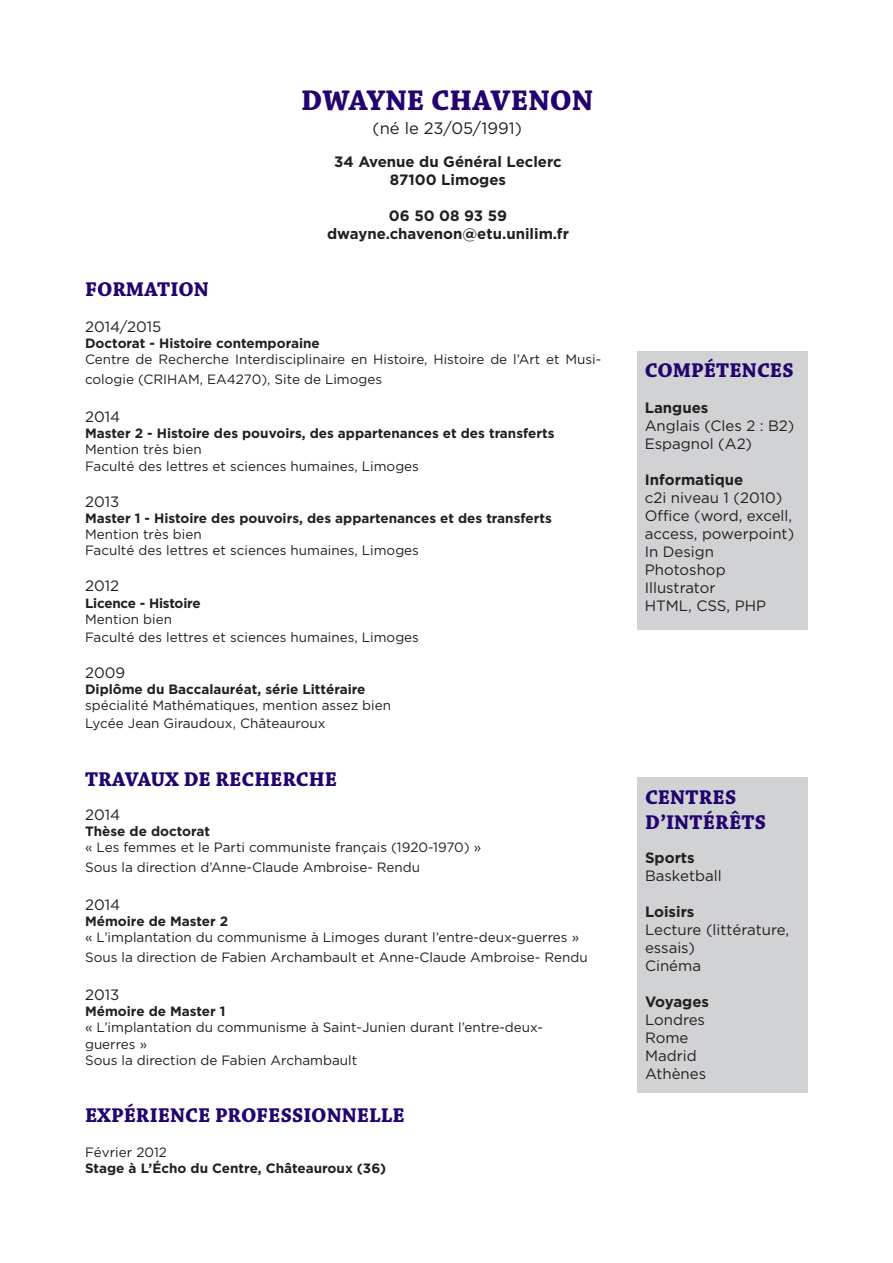
<style>
.page{position:relative;width:893px;height:1263px;background:#fff}
.page>*{position:absolute;margin:0;border:0;box-sizing:border-box;transform-origin:0 0}
.t1{font:700 30px "Chaparral Pro";color:#22036f}
.t2{font:700 21px/25.2px "Chaparral Pro";letter-spacing:.005em;color:#22036f}
.t3{font:16.5px "Gotham";color:#231f20}
.t4{font:15px/18px "Gotham";color:#231f20}
.t5{font:700 15px "Gotham";color:#231f20}
.t6{font:13.5px/19.8px "Gotham";color:#231f20}
.t7{font:700 13.5px "Gotham";color:#231f20}
</style>
<div class="page">
<div style="left:637px;top:777px;width:171px;height:316px;background:#d1d2d4"></div>
<div style="left:637px;top:351px;width:171px;height:279px;background:#d1d2d4"></div>
<p class="t1" style="left:301px;top:83px;width:294px">DWAYNE CHAVENON</p>
<p class="t3" style="left:373px;top:119px;width:151px">(né le 23/05/1991)</p>
<p class="t5" style="left:334px;top:153px;width:229px">34 Avenue du Général Leclerc</p>
<p class="t5" style="left:390px;top:171px;width:118px">87100 Limoges</p>
<p class="t5" style="left:389px;top:207px;width:120px">06 50 08 93 59</p>
<p class="t5" style="left:327px;top:225px;width:243px">dwayne.chavenon@etu.unilim.fr</p>
<p class="t2" style="left:85px;top:278px;width:125px">FORMATION</p>
<p class="t4" style="left:85px;top:318px;width:78px">2014/2015</p>
<p class="t7" style="left:85px;top:336px;width:236px">Doctorat - Histoire contemporaine</p>
<p class="t6" style="left:85px;top:350px;width:518px">Centre de Recherche Interdisciplinaire en Histoire, Histoire de l’Art et Musi&shy;cologie (CRIHAM, EA4270), Site de Limoges</p>
<p class="t4" style="left:85px;top:408px;width:37px">2014</p>
<p class="t7" style="left:85px;top:426px;width:471px">Master 2 - Histoire des pouvoirs, des appartenances et des transferts</p>
<p class="t6" style="left:85px;top:440px;width:118px">Mention très bien</p>
<p class="t6" style="left:85px;top:456px;width:335px">Faculté des lettres et sciences humaines, Limoges</p>
<p class="t4" style="left:85px;top:492px;width:36px">2013</p>
<p class="t7" style="left:85px;top:510px;width:468px">Master 1 - Histoire des pouvoirs, des appartenances et des transferts</p>
<p class="t6" style="left:85px;top:524px;width:118px">Mention très bien</p>
<p class="t6" style="left:85px;top:540px;width:335px">Faculté des lettres et sciences humaines, Limoges</p>
<p class="t4" style="left:85px;top:577px;width:35px">2012</p>
<p class="t7" style="left:85px;top:595px;width:117px">Licence - Histoire</p>
<p class="t6" style="left:85px;top:609px;width:88px">Mention bien</p>
<p class="t6" style="left:85px;top:627px;width:335px">Faculté des lettres et sciences humaines, Limoges</p>
<p class="t4" style="left:85px;top:663px;width:42px">2009</p>
<p class="t7" style="left:85px;top:681px;width:282px">Diplôme du Baccalauréat, série Littéraire</p>
<p class="t6" style="left:85px;top:695px;width:308px">spécialité Mathématiques, mention assez bien</p>
<p class="t6" style="left:85px;top:713px;width:242px">Lycée Jean Giraudoux, Châteauroux</p>
<p class="t2" style="left:85px;top:767px;width:254px">TRAVAUX DE RECHERCHE</p>
<p class="t4" style="left:85px;top:805px;width:37px">2014</p>
<p class="t7" style="left:85px;top:823px;width:126px">Thèse de doctorat</p>
<p class="t6" style="left:85px;top:837px;width:398px">« Les femmes et le Parti communiste français (1920-1970) »</p>
<p class="t6" style="left:85px;top:857px;width:337px">Sous la direction d’Anne-Claude Ambroise- Rendu</p>
<p class="t4" style="left:85px;top:895px;width:37px">2014</p>
<p class="t7" style="left:85px;top:913px;width:145px">Mémoire de Master 2</p>
<p class="t6" style="left:85px;top:927px;width:496px">« L’implantation du communisme à Limoges durant l’entre-deux-guerres »</p>
<p class="t6" style="left:85px;top:947px;width:504px">Sous la direction de Fabien Archambault et Anne-Claude Ambroise- Rendu</p>
<p class="t4" style="left:85px;top:985px;width:36px">2013</p>
<p class="t7" style="left:85px;top:1003px;width:142px">Mémoire de Master 1</p>
<p class="t6" style="left:85px;top:1019px;width:459px;line-height:16.2px">« L’implantation du communisme à Saint-Junien durant l’entre-deux&shy;guerres »</p>
<p class="t6" style="left:85px;top:1050px;width:274px">Sous la direction de Fabien Archambault</p>
<p class="t2" style="left:85px;top:1104px;width:321px">EXPÉRIENCE PROFESSIONNELLE</p>
<p class="t6" style="left:85px;top:1142px;width:83px">Février 2012</p>
<p class="t7" style="left:85px;top:1160px;width:303px">Stage à L’Écho du Centre, Châteauroux (36)</p>
<p class="t2" style="left:645px;top:359px;width:150px">COMPÉTENCES</p>
<p class="t5" style="left:645px;top:399px;width:65px">Langues</p>
<p class="t4" style="left:645px;top:417px;width:151px">Anglais (Cles 2 : B2)</p>
<p class="t4" style="left:645px;top:435px;width:109px">Espagnol (A2)</p>
<p class="t5" style="left:645px;top:471px;width:100px">Informatique</p>
<p class="t4" style="left:645px;top:489px;width:139px">c2i niveau 1 (2010)</p>
<p class="t4" style="left:645px;top:507px;width:151px">Office (word, excell, access, powerpoint)</p>
<p class="t4" style="left:645px;top:543px;width:71px">In Design</p>
<p class="t4" style="left:645px;top:561px;width:82px">Photoshop</p>
<p class="t4" style="left:645px;top:579px;width:72px">Illustrator</p>
<p class="t4" style="left:645px;top:597px;width:123px">HTML, CSS, PHP</p>
<p class="t2" style="left:645px;top:785px;width:122px">CENTRES<br>D’INTÉRÊTS</p>
<p class="t5" style="left:645px;top:849px;width:51px">Sports</p>
<p class="t4" style="left:645px;top:867px;width:78px">Basketball</p>
<p class="t5" style="left:645px;top:903px;width:51px">Loisirs</p>
<p class="t4" style="left:645px;top:921px;width:146px">Lecture (littérature, essais)</p>
<p class="t4" style="left:645px;top:957px;width:58px">Cinéma</p>
<p class="t5" style="left:645px;top:993px;width:66px">Voyages</p>
<p class="t4" style="left:645px;top:1011px;width:62px">Londres</p>
<p class="t4" style="left:645px;top:1029px;width:45px">Rome</p>
<p class="t4" style="left:645px;top:1047px;width:53px">Madrid</p>
<p class="t4" style="left:645px;top:1065px;width:63px">Athènes</p>
</div>
